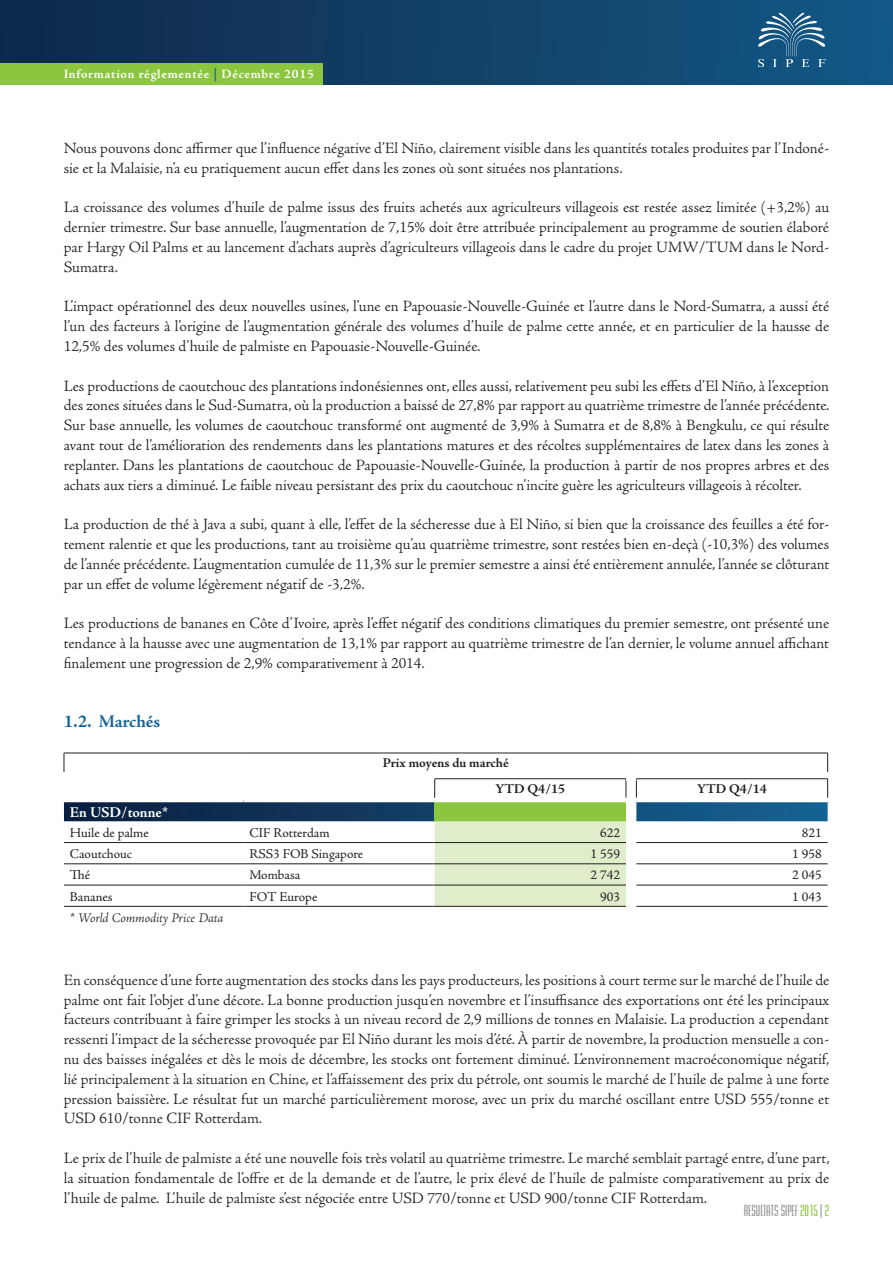
<style>
.page{position:relative;width:893px;height:1263px;background:#fff}
.page>*{position:absolute;margin:0;border:0;box-sizing:border-box;transform-origin:0 0}
.t1{font:700 18px "Adobe Jenson Pro";letter-spacing:-.005em;color:#136395}
.t2{font:300 15.75px/19.8px "Adobe Jenson Pro";color:#231f20;text-align:justify}
.t3{font:700 15px "Adobe Jenson Pro";letter-spacing:-.005em;color:#fff}
.t4{font:13.5px "Adobe Jenson Pro";color:#231f20}
.t5{font:700 13.5px/25.8px "Adobe Jenson Pro";color:#231f20}
.t6{font:italic 300 13.5px "Adobe Jenson Pro";letter-spacing:-.005em;color:#231f20}
.t7{font:600 condensed 13.5px "Briem Akademi Std";color:#939598}
.t8{font:700 12.9px "Adobe Jenson Pro";letter-spacing:.055em;color:#fff}
.s1{color:#136395}
.s2{color:#8bc63e}
</style>
<div class="page">
<div style="left:0;top:0;width:893px;height:84px;background:linear-gradient(to right,#0f2849,#145986)"></div>
<svg style="left:758px;top:12px;width:68px;height:55px"></svg>
<div style="left:0;top:63px;width:323px;height:21px;background:#8bc63e"></div>
<svg style="left:827px;top:754px;width:1px;height:18px"></svg>
<hr style="left:434px;top:778px;width:192px;height:1px;background:#231f20">
<hr style="left:636px;top:778px;width:192px;height:1px;background:#231f20">
<hr style="left:64px;top:753px;width:179px;height:1px;background:#231f20">
<svg style="left:64px;top:753px;width:1px;height:19px"></svg>
<hr style="left:243px;top:753px;width:192px;height:1px;background:#231f20">
<hr style="left:435px;top:753px;width:191px;height:1px;background:#231f20">
<hr style="left:636px;top:753px;width:192px;height:1px;background:#231f20">
<hr style="left:64px;top:906px;width:179px;height:1px;background:#231f20">
<hr style="left:243px;top:906px;width:192px;height:1px;background:#231f20">
<hr style="left:435px;top:906px;width:191px;height:1px;background:#231f20">
<hr style="left:636px;top:906px;width:192px;height:1px;background:#231f20">
<svg style="left:64px;top:779px;width:764px;height:127px"></svg>
<div style="left:626px;top:776px;width:10px;height:5px;background:#fff"></div>
<hr style="left:64px;top:842px;width:179px;height:1px;background:#231f20">
<hr style="left:243px;top:842px;width:192px;height:1px;background:#231f20">
<hr style="left:435px;top:842px;width:191px;height:1px;background:#231f20">
<hr style="left:636px;top:842px;width:192px;height:1px;background:#231f20">
<hr style="left:64px;top:863px;width:179px;height:1px;background:#231f20">
<hr style="left:243px;top:863px;width:192px;height:1px;background:#231f20">
<hr style="left:435px;top:863px;width:191px;height:1px;background:#231f20">
<hr style="left:636px;top:863px;width:192px;height:1px;background:#231f20">
<hr style="left:64px;top:885px;width:179px;height:1px;background:#231f20">
<hr style="left:243px;top:885px;width:192px;height:1px;background:#231f20">
<hr style="left:435px;top:885px;width:191px;height:1px;background:#231f20">
<hr style="left:636px;top:885px;width:192px;height:1px;background:#231f20">
<p class="t8" style="left:64px;top:67px;width:252px">Information réglementée <span class="s1">|</span> Décembre 2015</p>
<p class="t2" style="left:64px;top:138px;width:767px">Nous pouvons donc affirmer que l’influence négative d’El Niño, clairement visible dans les quantités totales produites par l’Indoné&shy;sie et la Malaisie, n’a eu pratiquement aucun effet dans les zones où sont situées nos plantations.</p>
<p class="t2" style="left:64px;top:198px;width:767px">La croissance des volumes d’huile de palme issus des fruits achetés aux agriculteurs villageois est restée assez limitée (+3,2%) au dernier trimestre. Sur base annuelle, l’augmentation de 7,15% doit être attribuée principalement au programme de soutien élaboré par Hargy Oil Palms et au lancement d’achats auprès d’agriculteurs villageois dans le cadre du projet UMW/TUM dans le Nord-Sumatra.</p>
<p class="t2" style="left:64px;top:297px;width:767px">L’impact opérationnel des deux nouvelles usines, l’une en Papouasie-Nouvelle-Guinée et l’autre dans le Nord-Sumatra, a aussi été l’un des facteurs à l’origine de l’augmentation générale des volumes d’huile de palme cette année, et en particulier de la hausse de 12,5% des volumes d’huile de palmiste en Papouasie-Nouvelle-Guinée.</p>
<p class="t2" style="left:64px;top:376px;width:767px">Les productions de caoutchouc des plantations indonésiennes ont, elles aussi, relativement peu subi les effets d’El Niño, à l’exception des zones situées dans le Sud-Sumatra, où la production a baissé de 27,8% par rapport au quatrième trimestre de l’année précédente.<br>Sur base annuelle, les volumes de caoutchouc transformé ont augmenté de 3,9% à Sumatra et de 8,8% à Bengkulu, ce qui résulte avant tout de l’amélioration des rendements dans les plantations matures et des récoltes supplémentaires de latex dans les zones à replanter. Dans les plantations de caoutchouc de Papouasie-Nouvelle-Guinée, la production à partir de nos propres arbres et des achats aux tiers a diminué. Le faible niveau persistant des prix du caoutchouc n’incite guère les agriculteurs villageois à récolter.</p>
<p class="t2" style="left:64px;top:515px;width:767px">La production de thé à Java a subi, quant à elle, l’effet de la sécheresse due à El Niño, si bien que la croissance des feuilles a été for&shy;tement ralentie et que les productions, tant au troisième qu’au quatrième trimestre, sont restées bien en-deçà (-10,3%) des volumes de l’année précédente. L’augmentation cumulée de 11,3% sur le premier semestre a ainsi été entièrement annulée, l’année se clôturant par un effet de volume légèrement négatif de -3,2%.</p>
<p class="t2" style="left:64px;top:614px;width:767px">Les productions de bananes en Côte d’Ivoire, après l’effet négatif des conditions climatiques du premier semestre, ont présenté une tendance à la hausse avec une augmentation de 13,1% par rapport au quatrième trimestre de l’an dernier, le volume annuel affichant finalement une progression de 2,9% comparativement à 2014.</p>
<p class="t1" style="left:64px;top:711px;width:98px">1.2. Marchés</p>
<p class="t5" style="left:495px;top:750px;width:71px;text-indent:-113px">Prix moyens du marché<br>YTD Q4/15</p>
<p class="t5" style="left:697px;top:776px;width:71px">YTD Q4/14</p>
<p class="t3" style="left:70px;top:804px;width:99px">En USD/tonne*</p>
<p class="t4" style="left:70px;top:825px;width:80px">Huile de palme</p>
<p class="t4" style="left:249px;top:825px;width:82px">CIF Rotterdam</p>
<p class="t4" style="left:600px;top:825px;width:21px">622</p>
<p class="t4" style="left:802px;top:825px;width:21px">821</p>
<p class="t4" style="left:70px;top:846px;width:64px">Caoutchouc</p>
<p class="t4" style="left:249px;top:846px;width:115px">RSS3 FOB Singapore</p>
<p class="t4" style="left:591px;top:846px;width:31px">1 559</p>
<p class="t4" style="left:792px;top:846px;width:31px">1 958</p>
<p class="t4" style="left:70px;top:867px;width:22px">Thé</p>
<p class="t4" style="left:249px;top:867px;width:52px">Mombasa</p>
<p class="t4" style="left:591px;top:867px;width:31px">2 742</p>
<p class="t4" style="left:792px;top:867px;width:31px">2 045</p>
<p class="t4" style="left:70px;top:889px;width:44px">Bananes</p>
<p class="t4" style="left:249px;top:889px;width:69px">FOT Europe</p>
<p class="t4" style="left:600px;top:889px;width:21px">903</p>
<p class="t4" style="left:792px;top:889px;width:31px">1 043</p>
<p class="t6" style="left:70px;top:910px;width:155px">* World Commodity Price Data</p>
<p class="t2" style="left:64px;top:970px;width:767px">En conséquence d’une forte augmentation des stocks dans les pays producteurs, les positions à court terme sur le marché de l’huile de palme ont fait l’objet d’une décote. La bonne production jusqu’en novembre et l’insuffisance des exportations ont été les principaux facteurs contribuant à faire grimper les stocks à un niveau record de 2,9 millions de tonnes en Malaisie. La production a cependant ressenti l’impact de la sécheresse provoquée par El Niño durant les mois d’été. À partir de novembre, la production mensuelle a con&shy;nu des baisses inégalées et dès le mois de décembre, les stocks ont fortement diminué. L’environnement macroéconomique négatif, lié principalement à la situation en Chine, et l’affaissement des prix du pétrole, ont soumis le marché de l’huile de palme à une forte pression baissière. Le résultat fut un marché particulièrement morose, avec un prix du marché oscillant entre USD 555/tonne et USD 610/tonne CIF Rotterdam.</p>
<p class="t2" style="left:64px;top:1148px;width:767px">Le prix de l’huile de palmiste a été une nouvelle fois très volatil au quatrième trimestre. Le marché semblait partagé entre, d’une part, la situation fondamentale de l’offre et de la demande et de l’autre, le prix élevé de l’huile de palmiste comparativement au prix de l’huile de palme. L’huile de palmiste s’est négociée entre USD 770/tonne et USD 900/tonne CIF Rotterdam.</p>
<p class="t7" style="left:744px;top:1203px;width:87px">RESULTATS SIPEF <span class="s2">2015</span> | <span class="s2">2</span></p>
</div>
